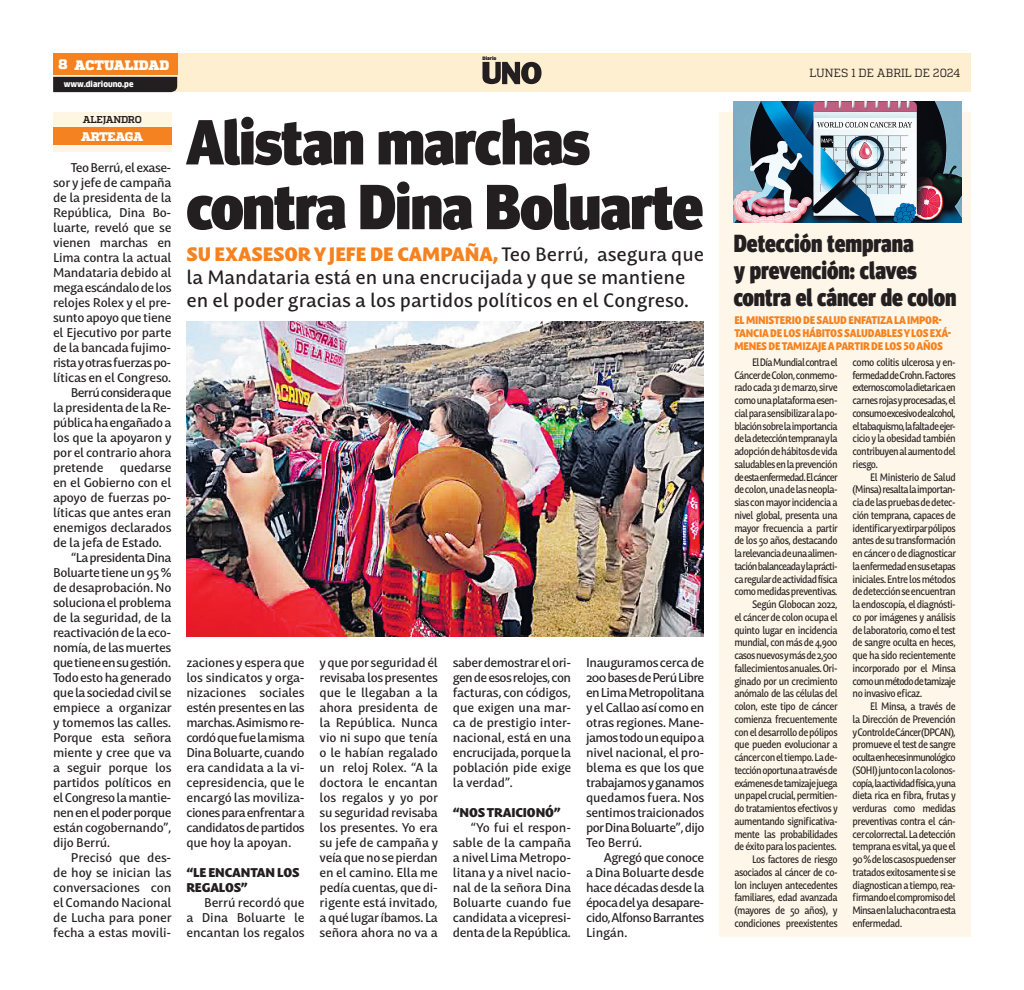
<style>
.page{position:relative;width:1024px;height:990px;background:#fff}
.page>*{position:absolute;margin:0;border:0;box-sizing:border-box;transform-origin:0 0}
.TITULAR{font:900 63.62px/64.8px "Meta Head OT";letter-spacing:-.015em;color:#231f20}
.TITULAR_SECUNDARIO_G{font:900 24.75px/27.1px "Meta Head OT";color:#231f20;scale:.87 1}
.t1{font:500 19px/22.9px "Mastro Sans";color:#231f20}
.t2{font:900 13.75px "Quadon";letter-spacing:-.005em;color:#fff}
.TEXTO_NOTA{font:500 12.5px/15px "Mastro Sans";letter-spacing:-.025em;color:#231f20;text-align:justify}
.TEXTO_NOTA-2{font:900 12.5px/15px "Mastro Sans";letter-spacing:-.01em;color:#231f20}
.CARGO_CREDITO{font:800 12.5px "Quadon";letter-spacing:-.035em;color:#fff}
.t3{font:11.75px "Quadon";color:#231f20;scale:.95 1}
.VOLADA_SECUNDARIA{font:900 10.88px/13px "Mastro Sans";letter-spacing:-.02em;color:#f58220;scale:.9 1}
.TEXTO_NOTA-3{font:500 10.62px/12.8px "Mastro Sans";letter-spacing:-.055em;color:#231f20;text-align:justify;scale:.87 1}
.NOMBRE_CREDITO{font:700 10px "Quadon";letter-spacing:-.03em;color:#231f20}
.t4{font:900 7.88px "Clan Pro";color:#fff;scale:.95 1}
.t5{font:900 4.62px "Clan Pro";letter-spacing:-.01em;color:#231f20}
.s1{font-weight:900;color:#f58220}
</style>
<div class="page">
<img style="left:186px;top:322px;width:518px;height:315px">
<div style="left:53px;top:53px;width:918px;height:39px;background:#feefd1"></div>
<div style="left:53px;top:53px;width:124px;height:22px;background:#f58220"></div>
<div style="left:53px;top:77px;width:124px;height:15px;background:#231f20"></div>
<svg style="left:482px;top:62px;width:59px;height:22px"></svg>
<div style="left:53px;top:112px;width:118px;height:39px;background:#fef5e3"></div>
<div style="left:53px;top:127px;width:118px;height:18px;background:#f58220"></div>
<div style="left:719px;top:112px;width:252px;height:825px;background:#fef6e8"></div>
<img style="left:734px;top:101px;width:227px;height:122px">
<p class="t2" style="left:58px;top:56px;width:11px">8</p>
<p class="t2" style="left:75px;top:57px;width:96px">ACTUALIDAD</p>
<p class="t4" style="left:64px;top:80px;width:75px">www.diariouno.pe</p>
<p class="NOMBRE_CREDITO" style="left:83px;top:114px;width:60px">ALEJANDRO</p>
<p class="CARGO_CREDITO" style="left:81px;top:129px;width:63px">ARTEAGA</p>
<p class="TEXTO_NOTA" style="left:53px;top:159px;width:120px;text-indent:18px">Teo Berrú, el exase&shy;sor y jefe de campaña de la presidenta de la República, Dina Bo&shy;luarte, reveló que se vienen marchas en Lima contra la actual Mandataria debido al mega escándalo de los relojes Rolex y el pre&shy;sunto apoyo que tiene el Ejecutivo por parte de la bancada fujimo&shy;rista y otras fuerzas po&shy;líticas en el Congreso.</p>
<p class="TEXTO_NOTA" style="left:53px;top:384px;width:120px;text-indent:18px">Berrú considera que la presidenta de la Re&shy;pública ha engañado a los que la apoyaron y por el contrario ahora pretende</p>
<p class="TEXTO_NOTA" style="left:53px;top:459px;width:120px;text-indent:67px">quedarse en el Gobierno con el apoyo de fuerzas po&shy;líticas que antes eran enemigos declarados de la jefa de Estado.</p>
<p class="TEXTO_NOTA" style="left:53px;top:549px;width:120px;text-indent:18px">“La presidenta Dina Boluarte tiene un 95 % de desaprobación. No soluciona el problema de la seguridad, de la reactivación de la eco&shy;nomía, de las muertes que tiene en su gestión.<br>Todo esto ha generado que la sociedad civil se empiece a organizar y tomemos las calles.<br>Porque esta señora miente y cree que va a seguir porque los partidos políticos en el Congreso la mantie&shy;nen en el poder porque están cogobernando”, dijo Berrú.</p>
<p class="TEXTO_NOTA" style="left:53px;top:849px;width:120px;text-indent:18px">Precisó que des&shy;de hoy se inician las conversaciones con el Comando Nacional de Lucha para poner fecha a estas movili-</p>
<p class="t5" style="left:482px;top:56px;width:15px">Diario</p>
<p class="TITULAR" style="left:186px;top:109px;width:518px">Alistan marchas contra Dina Boluarte</p>
<p class="t1" style="left:186px;top:241px;width:519px"><span class="s1">SU EXASESOR Y JEFE DE CAMPAÑA,</span> Teo Berrú, asegura que la Mandataria está en una encrucijada y que se mantiene en el poder gracias a los partidos políticos en el Congreso.</p>
<p class="TEXTO_NOTA" style="left:186px;top:654px;width:120px">zaciones y espera que los sindicatos y orga&shy;nizaciones sociales estén presentes en las marchas. Asimismo re&shy;cordó que fue la misma Dina Boluarte, cuando era candidata a la vi&shy;cepresidencia, que le encargó las moviliza&shy;ciones para enfrentar a candidatos de partidos que hoy la apoyan.</p>
<p class="TEXTO_NOTA-2" style="left:186px;top:864px;width:115px">“LE ENCANTAN LOS<br>REGALOS”</p>
<p class="TEXTO_NOTA" style="left:186px;top:894px;width:120px;text-indent:18px">Berrú recordó que a Dina Boluarte le encantan los regalos</p>
<p class="TEXTO_NOTA" style="left:320px;top:654px;width:120px">y que por seguridad él revisaba los presentes que le llegaban a la ahora presidenta de la República. Nunca vio ni supo que tenía o le habían regalado un reloj Rolex. “A la doctora le encantan los regalos y yo por su seguridad revisaba los presentes. Yo era su jefe de campaña y veía que no se pierdan en el camino. Ella me pedía cuentas, que di&shy;rigente está invitado, a qué lugar íbamos. La señora ahora no va a</p>
<p class="TEXTO_NOTA" style="left:453px;top:654px;width:120px">saber demostrar el ori&shy;gen de esos relojes, con facturas, con códigos, que exigen una mar&shy;ca de prestigio inter&shy;nacional, está en una encrucijada, porque la población pide exige la verdad”.</p>
<p class="TEXTO_NOTA-2" style="left:453px;top:804px;width:109px">“NOS TRAICIONÓ”</p>
<p class="TEXTO_NOTA" style="left:453px;top:819px;width:120px;text-indent:18px">“Yo fui el respon&shy;sable de la campaña a nivel Lima Metropo&shy;litana y a nivel nacio&shy;nal de la señora Dina Boluarte cuando fue candidata a vicepresi&shy;denta de la República.</p>
<p class="TEXTO_NOTA" style="left:586px;top:654px;width:120px">Inauguramos cerca de 200 bases de Perú Libre en Lima Metropolitana y el Callao así como en otras regiones. Mane&shy;jamos todo un equipo a nivel nacional, el pro&shy;blema es que los que trabajamos y ganamos quedamos fuera. Nos sentimos traicionados por Dina Boluarte”, dijo Teo Berrú.</p>
<p class="TEXTO_NOTA" style="left:586px;top:849px;width:120px;text-indent:18px">Agregó que conoce a Dina Boluarte desde hace décadas desde la época del ya desapare&shy;cido, Alfonso Barrantes Lingán.</p>
<p class="t3" style="left:809px;top:66px;width:160px">LUNES 1 DE ABRIL DE 2024</p>
<p class="TITULAR_SECUNDARIO_G" style="left:734px;top:229px;width:257px">Detección temprana<br>y prevención: claves contra el cáncer de colon</p>
<p class="VOLADA_SECUNDARIA" style="left:734px;top:313px;width:243px">EL MINISTERIO DE SALUD ENFATIZA LA IMPOR-<br>TANCIA DE LOS HÁBITOS SALUDABLES Y LOS EXÁ-<br>MENES DE TAMIZAJE A PARTIR DE LOS 50 AÑOS</p>
<p class="TEXTO_NOTA-3" style="left:734px;top:355px;width:121px;text-indent:18px">El Día Mundial contra el Cáncer de Colon, conmemo&shy;rado cada 31 de marzo, sirve como una plataforma esen&shy;cial para sensibilizar a la po&shy;blación sobre la importancia de la detección temprana y la adopción de hábitos de vida saludables en la prevención de esta enfermedad. El cáncer de colon, una de las neopla&shy;sias con mayor incidencia a nivel global, presenta una mayor frecuencia a partir de los 50 años, destacando la relevancia de una alimen&shy;tación balanceada y la prácti&shy;ca regular de actividad física como medidas preventivas.</p>
<p class="TEXTO_NOTA-3" style="left:734px;top:597px;width:121px;text-indent:18px">Según Globocan 2022, el cáncer de colon ocupa el quinto lugar en incidencia mundial, con más de 4,900 casos nuevos y más de 2,500 fallecimientos anuales. Ori&shy;ginado por un crecimiento anómalo de las células del colon, este tipo de cáncer comienza frecuentemente con el desarrollo de pólipos que pueden evolucionar a cáncer con el tiempo. La de&shy;tección oportuna a través de exámenes de tamizaje juega un papel crucial, permitien&shy;do tratamientos efectivos y aumentando significativa&shy;mente las probabilidades de éxito para los pacientes.</p>
<p class="TEXTO_NOTA-3" style="left:734px;top:852px;width:120px;text-indent:18px">Los factores de riesgo asociados al cáncer de co&shy;lon incluyen antecedentes familiares, edad avanzada (mayores de 50 años), y condiciones preexistentes</p>
<p class="TEXTO_NOTA-3" style="left:852px;top:355px;width:120px">como colitis ulcerosa y en&shy;fermedad de Crohn. Factores externos como la dieta rica en carnes rojas y procesadas, el consumo excesivo de alcohol, el tabaquismo, la falta de ejer&shy;cicio y la obesidad también contribuyen al aumento del riesgo.</p>
<p class="TEXTO_NOTA-3" style="left:852px;top:470px;width:121px;text-indent:18px">El Ministerio de Salud (Minsa) resalta la importan&shy;cia de las pruebas de detec&shy;ción temprana, capaces de identificar y extirpar pólipos antes de su transformación en cáncer o de diagnosticar la enfermedad en sus etapas iniciales. Entre los métodos de detección se encuentran la endoscopía, el diagnósti&shy;co por imágenes y análisis de laboratorio, como el test de sangre oculta en heces, que ha sido recientemente incorporado por el Minsa como un método de tamizaje no invasivo eficaz.</p>
<p class="TEXTO_NOTA-3" style="left:852px;top:699px;width:121px;text-indent:18px">El Minsa, a través de la Dirección de Prevención y Control de Cáncer (DPCAN), promueve el test de sangre oculta en heces inmunológico (SOHI) junto con la colonos&shy;copía, la actividad física, y una dieta rica en fibra, frutas y verduras como medidas preventivas contra el cán&shy;cer colorrectal. La detección temprana es vital, ya que el 90 % de los casos pueden ser tratados exitosamente si se diagnostican a tiempo, rea&shy;firmando el compromiso del Minsa en la lucha contra esta enfermedad.</p>
</div>
